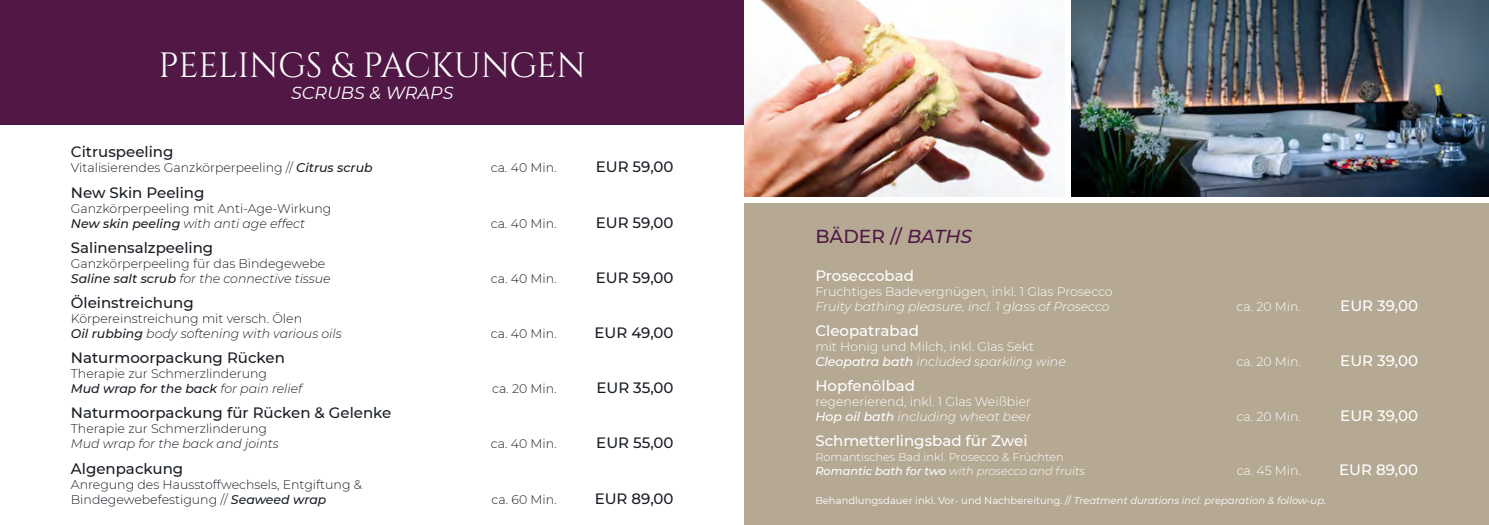
<style>
.page{position:relative;width:1489px;height:525px;background:#fff}
.page>*{position:absolute;margin:0;border:0;box-sizing:border-box;transform-origin:0 0}
.t1{font:35px "Cinzel";letter-spacing:-.01em;color:#fff}
.t2{font:500 18.75px "Montserrat";color:#511845}
.t3{font:italic 17.5px "Montserrat";color:#fff}
.t4{font:500 15px "Montserrat";color:#181d24}
.t5{font:500 15px "Montserrat";color:#fff}
.t6{font:300 12.5px/15px "Montserrat";color:#181d24}
.t7{font:300 12.5px/15px "Montserrat";color:#fff}
.t8{font:italic 300 12.5px "Montserrat";color:#fff}
.t9{font:italic 300 12.5px "Montserrat";color:#181d24}
.t10{font:300 11.25px/13.5px "Montserrat";color:#fff}
.t11{font:italic 10px "Montserrat";color:#fff}
.s1{font-weight:500;font-style:italic}
.s2{font-style:italic}
.s3{font-style:normal}
</style>
<div class="page">
<div style="left:744px;top:204px;width:744px;height:320px;background:#b5a994"></div>
<div style="left:0;top:0;width:744px;height:124px;background:#511845"></div>
<img style="left:1071px;top:0;width:417px;height:197px">
<img style="left:744px;top:0;width:320px;height:197px">
<h1 class="t1" style="left:158px;top:42px;width:429px">PEELINGS &amp; PACKUNGEN</h1>
<h3 class="t3" style="left:291px;top:81px;width:164px">SCRUBS &amp; WRAPS</h3>
<p class="t4" style="left:71px;top:141px;width:104px">Citruspeeling</p>
<p class="t6" style="left:71px;top:160px;width:303px">Vitalisierendes Ganzkörperpeeling // <span class="s1">Citrus scrub</span></p>
<p class="t6" style="left:491px;top:160px;width:67px">ca<span class="s2">.</span> 40 Min.</p>
<p class="t4" style="left:595px;top:156px;width:79px">EUR 59,00</p>
<p class="t4" style="left:71px;top:181px;width:135px">New Skin Peeling</p>
<p class="t6" style="left:71px;top:200px;width:262px">Ganzkörperpeeling mit Anti-Age-Wirkung<br><span class="s1">New skin peeling</span> <span class="s2">with anti age effect</span></p>
<p class="t6" style="left:491px;top:215px;width:67px">ca<span class="s2">.</span> 40 Min.</p>
<p class="t4" style="left:595px;top:211px;width:79px">EUR 59,00</p>
<p class="t4" style="left:71px;top:237px;width:144px">Salinensalzpeeling</p>
<p class="t6" style="left:71px;top:255px;width:261px">Ganzkörperpeeling für das Bindegewebe<br><span class="s1">Saline salt scrub</span> <span class="s2">for the connective tissue</span></p>
<p class="t4" style="left:71px;top:292px;width:124px">Öleinstreichung</p>
<p class="t6" style="left:71px;top:310px;width:272px">Körpereinstreichung mit versch. Ölen<br><span class="s1">Oil rubbing</span> <span class="s2">body softening with various oils</span></p>
<p class="t4" style="left:71px;top:347px;width:215px">Naturmoorpackung Rücken</p>
<p class="t6" style="left:71px;top:365px;width:233px">Therapie zur Schmerzlinderung<br><span class="s1">Mud wrap for the back</span> <span class="s2">for pain relief</span></p>
<p class="t6" style="left:491px;top:270px;width:67px">ca. 40 Min.</p>
<p class="t4" style="left:595px;top:267px;width:79px">EUR 59,00</p>
<p class="t6" style="left:491px;top:325px;width:67px">ca. 40 Min.</p>
<p class="t4" style="left:594px;top:322px;width:81px">EUR 49,00</p>
<p class="t6" style="left:492px;top:380px;width:66px">ca. 20 Min.</p>
<p class="t4" style="left:596px;top:377px;width:79px">EUR 35,00</p>
<p class="t4" style="left:71px;top:402px;width:322px">Naturmoorpackung für Rücken &amp; Gelenke</p>
<p class="t6" style="left:71px;top:421px;width:198px">Therapie zur Schmerzlinderung</p>
<p class="t9" style="left:71px;top:435px;width:209px">Mud wrap for the back and joints</p>
<p class="t6" style="left:491px;top:436px;width:67px">ca. 40 Min.</p>
<p class="t4" style="left:596px;top:432px;width:79px">EUR 55,00</p>
<p class="t4" style="left:71px;top:457px;width:114px">Algenpackung</p>
<p class="t6" style="left:71px;top:476px;width:292px">Anregung des Hausstoffwechsels, Entgiftung &amp;<br>Bindegewebefestigung // <span class="s1">Seaweed wrap</span></p>
<p class="t6" style="left:491px;top:491px;width:67px">ca. 60 Min.</p>
<p class="t4" style="left:594px;top:487px;width:80px">EUR 89,00</p>
<h2 class="t2" style="left:815px;top:223px;width:158px">BÄDER // <span class="s2">BATHS</span></h2>
<p class="t5" style="left:815px;top:265px;width:100px">Proseccobad</p>
<p class="t7" style="left:815px;top:283px;width:299px">Fruchtiges Badevergnügen, inkl. 1 Glas Prosecco</p>
<p class="t8" style="left:815px;top:297px;width:296px">Fruity bathing pleasure, incl. 1 glass of Prosecco</p>
<p class="t7" style="left:1236px;top:298px;width:66px">ca. 20 Min.</p>
<p class="t5" style="left:1340px;top:295px;width:79px">EUR 39,00</p>
<p class="t5" style="left:815px;top:320px;width:105px">Cleopatrabad</p>
<p class="t7" style="left:815px;top:338px;width:252px">mit Honig und Milch, inkl. Glas Sekt<br><span class="s1">Cleopatra bath</span> <span class="s2">included sparkling wine</span></p>
<p class="t7" style="left:1236px;top:353px;width:66px">ca. 20 Min.</p>
<p class="t5" style="left:1340px;top:350px;width:79px">EUR 39,00</p>
<p class="t5" style="left:815px;top:375px;width:101px">Hopfenölbad</p>
<p class="t7" style="left:815px;top:393px;width:217px">regenerierend, inkl. 1 Glas Weißbier<br><span class="s1">Hop oil bath</span> <span class="s2">including wheat beer</span></p>
<p class="t5" style="left:815px;top:430px;width:214px">Schmetterlingsbad für Zwei</p>
<p class="t10" style="left:815px;top:450px;width:271px">Romantisches Bad inkl. Prosecco &amp; Früchten<br><span class="s1">Romantic bath for two</span> <span class="s2">with prosecco and fruits</span></p>
<p class="t7" style="left:1236px;top:408px;width:66px">ca. 20 Min.</p>
<p class="t5" style="left:1340px;top:405px;width:79px">EUR 39,00</p>
<p class="t7" style="left:1236px;top:462px;width:66px">ca. 45 Min.</p>
<p class="t5" style="left:1338px;top:459px;width:80px">EUR 89,00</p>
<p class="t11" style="left:815px;top:493px;width:512px"><span class="s3">Behandlungsdauer inkl. Vor- und Nachbereitung. //</span> Treatment durations incl. preparation &amp; follow-up.</p>
</div>
